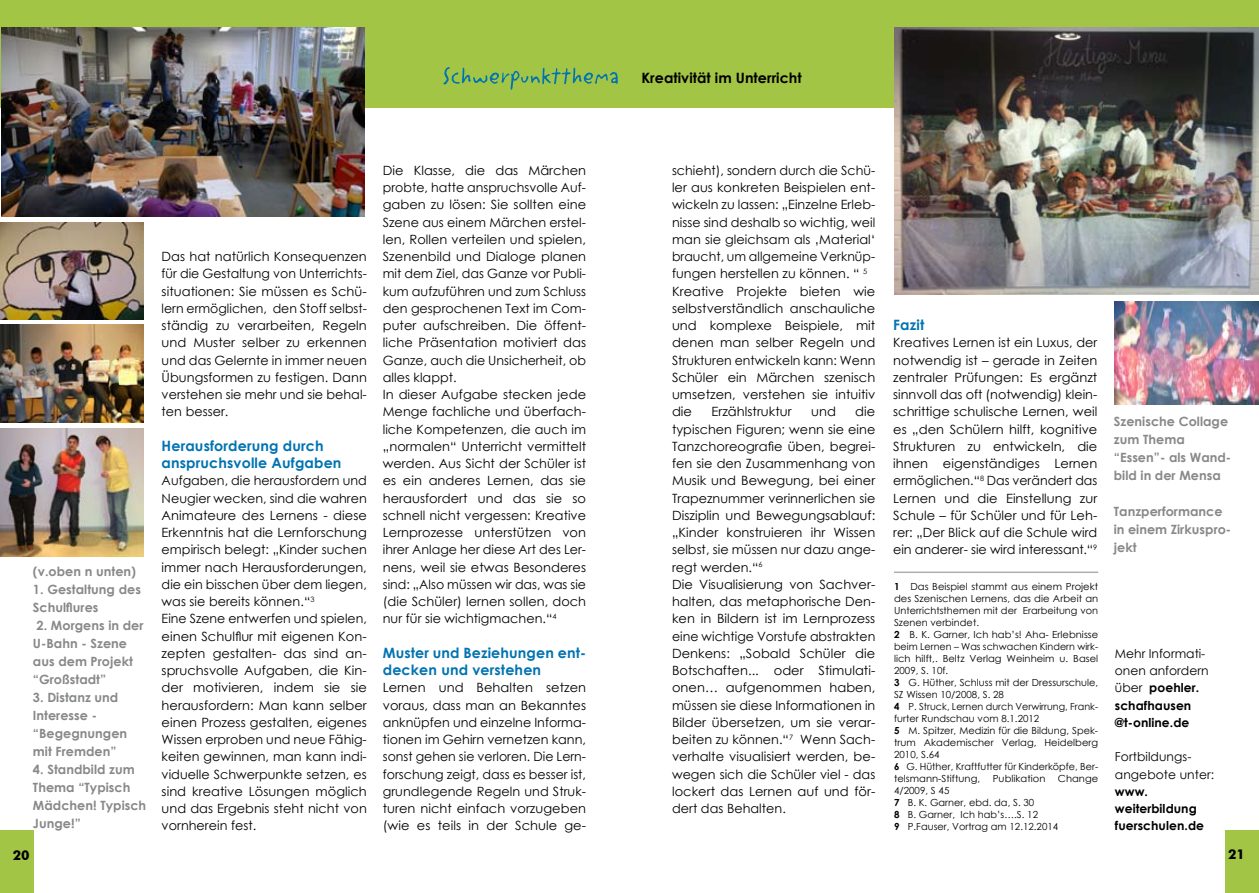
<style>
.page{position:relative;width:1259px;height:893px;background:#fff}
.page>*{position:absolute;margin:0;border:0;box-sizing:border-box;transform-origin:0 0}
.t1{font:700 14.25px/17.2px "Century Gothic";letter-spacing:.01em;color:#0073b1}
.t2{font:700 14.25px "Century Gothic";letter-spacing:.005em;color:#000}
.t3{font:700 13.5px "Futura BT";color:#000}
.t4{font:12.75px/17.2px "Century Gothic";letter-spacing:.005em;color:#000}
.t5{font:700 12.75px/18px "Century Gothic";letter-spacing:.005em;color:#878889}
.t6{font:12.3px/17.2px "Century Gothic";letter-spacing:.005em;color:#000}
.t7{font:700 12.3px/17.2px "Century Gothic";letter-spacing:.005em;color:#000}
.t8{font:9.75px/12px "Century Gothic";letter-spacing:.005em;color:#000}
.s1{font-weight:700}
</style>
<div class="page">
<div style="left:0;top:830px;width:34px;height:63px;background:#a3c545"></div>
<div style="left:0;top:0;width:629px;height:108px;background:#a3c545"></div>
<div style="left:1225px;top:830px;width:34px;height:63px;background:#a3c545"></div>
<div style="left:629px;top:0;width:630px;height:108px;background:#a3c545"></div>
<img style="left:1px;top:28px;width:364px;height:189px">
<img style="left:0;top:222px;width:143px;height:98px">
<img style="left:0;top:325px;width:143px;height:98px">
<img style="left:0;top:428px;width:144px;height:128px">
<hr style="left:894px;top:572px;width:204px;height:1px;background:#aaafb3">
<img style="left:1115px;top:301px;width:143px;height:104px">
<img style="left:894px;top:27px;width:365px;height:267px">
<svg style="left:443px;top:67px;width:175px;height:23px"></svg>
<p class="t5" style="left:33px;top:562px;width:105px">(v.oben n unten)</p>
<p class="t5" style="left:33px;top:580px;width:109px">1. Gestaltung des<br>Schulflures</p>
<p class="t5" style="left:33px;top:616px;width:112px">2. Morgens in der<br>U-Bahn - Szene aus dem Projekt “Großstadt”</p>
<p class="t5" style="left:33px;top:688px;width:96px">3. Distanz und<br>Interesse - “Begegnungen mit Fremden”</p>
<p class="t5" style="left:33px;top:760px;width:115px">4. Standbild zum<br>Thema “Typisch<br>Mädchen! Typisch<br>Junge!”</p>
<p class="t4" style="left:162px;top:248px;width:207px;text-align:justify">Das hat natürlich Konsequenzen für die Gestaltung von Unterrichts&shy;situationen: Sie müssen es Schü&shy;lern ermöglichen, den Stoff selbst&shy;ständig zu verarbeiten, Regeln und Muster selber zu erkennen und das Gelernte in immer neuen Übungsformen zu festigen. Dann verstehen sie mehr und sie behal&shy;ten besser.</p>
<p class="t1" style="left:162px;top:436px;width:181px">Herausforderung durch anspruchsvolle Aufgaben</p>
<p class="t4" style="left:162px;top:472px;width:207px">Aufgaben, die herausfordern und<br>Neugier wecken, sind die wahren<br>Animateure des Lernens - diese<br>Erkenntnis hat die Lernforschung empirisch belegt: „Kinder suchen immer nach Herausforderungen, die ein bisschen über dem liegen, was sie bereits können.“<sup>3<br></sup>Eine Szene entwerfen und spielen, einen Schulflur mit eigenen Kon&shy;zepten gestalten- das sind an&shy;spruchsvolle Aufgaben, die Kin&shy;der motivieren, indem sie sie herausfordern: Man kann selber einen Prozess gestalten, eigenes<br>Wissen erproben und neue Fähig&shy;keiten gewinnen, man kann indi&shy;viduelle Schwerpunkte setzen, es sind kreative Lösungen möglich und das Ergebnis steht nicht von vornherein fest.</p>
<p class="t4" style="left:383px;top:161px;width:205px">Die Klasse, die das Märchen probte, hatte anspruchsvolle Auf&shy;gaben zu lösen: Sie sollten eine<br>Szene aus einem Märchen erstel&shy;len, Rollen verteilen und spielen,<br>Szenenbild und Dialoge planen mit dem Ziel, das Ganze vor Publi&shy;kum aufzuführen und zum Schluss den gesprochenen Text im Com&shy;puter aufschreiben. Die öffent&shy;liche Präsentation motiviert das<br>Ganze, auch die Unsicherheit, ob alles klappt.<br>In dieser Aufgabe stecken jede<br>Menge fachliche und überfach&shy;liche Kompetenzen, die auch im „normalen“ Unterricht vermittelt werden. Aus Sicht der Schüler ist es ein anderes Lernen, das sie herausfordert und das sie so schnell nicht vergessen: Kreative<br>Lernprozesse unterstützen von ihrer Anlage her diese Art des Ler&shy;nens, weil sie etwas Besonderes sind: „Also müssen wir das, was sie (die Schüler) lernen sollen, doch nur für sie wichtigmachen.“<sup>4</sup></p>
<p class="t1" style="left:383px;top:643px;width:205px">Muster und Beziehungen ent&shy;decken und verstehen</p>
<p class="t4" style="left:383px;top:679px;width:205px;text-align:justify">Lernen und Behalten setzen voraus, dass man an Bekanntes anknüpfen und einzelne Informa&shy;tionen im Gehirn vernetzen kann, sonst gehen sie verloren. Die Lern&shy;forschung zeigt, dass es besser ist, grundlegende Regeln und Struk&shy;turen nicht einfach vorzugeben (wie es teils in der Schule ge-</p>
<p class="t2" style="left:641px;top:67px;width:162px">Kreativität im Unterricht</p>
<p class="t4" style="left:672px;top:161px;width:205px">schieht), sondern durch die Schü&shy;ler aus konkreten Beispielen ent&shy;wickeln zu lassen: „Einzelne Erleb&shy;nisse sind deshalb so wichtig, weil man sie gleichsam als ‚Material‘ braucht, um allgemeine Verknüp&shy;fungen herstellen zu können. “ <sup>5<br></sup>Kreative Projekte bieten wie selbstverständlich anschauliche und komplexe Beispiele, mit denen man selber Regeln und<br>Strukturen entwickeln kann: Wenn<br>Schüler ein Märchen szenisch umsetzen, verstehen sie intuitiv die</p>
<p class="t4" style="left:672px;top:403px;width:205px;text-indent:183px">die typischen Figuren; wenn sie eine<br>Tanzchoreografie üben, begrei&shy;fen sie den Zusammenhang von<br>Musik und Bewegung, bei einer<br>Trapeznummer verinnerlichen sie<br>Disziplin und Bewegungsablauf: „Kinder konstruieren ihr Wissen selbst, sie müssen nur dazu ange&shy;regt werden.“<sup>6<br></sup>Die Visualisierung von Sachver&shy;halten, das metaphorische Den&shy;ken in Bildern ist im Lernprozess eine wichtige Vorstufe abstrakten<br>Denkens: „Sobald Schüler die<br>Botschaften... oder Stimulati&shy;onen… aufgenommen haben, müssen sie diese Informationen in<br>Bilder übersetzen, um sie verar&shy;beiten zu können.“<sup>7</sup> Wenn Sach&shy;verhalte visualisiert werden, be&shy;wegen sich die Schüler viel - das lockert das Lernen auf und för&shy;dert das Behalten.</p>
<p class="t4" style="left:711px;top:403px;width:82px">Erzählstruktur</p>
<p class="t4" style="left:811px;top:403px;width:26px">und</p>
<p class="t1" style="left:893px;top:316px;width:33px">Fazit</p>
<p class="t4" style="left:893px;top:334px;width:206px;text-align:justify">Kreatives Lernen ist ein Luxus, der notwendig ist – gerade in Zeiten zentraler Prüfungen: Es ergänzt sinnvoll das oft (notwendig) klein&shy;schrittige schulische Lernen, weil es „den Schülern hilft, kognitive Strukturen zu entwickeln, die ihnen eigenständiges Lernen ermöglichen.“<sup>8</sup> Das verändert das Lernen und die Einstellung zur Schule – für Schüler und für Leh&shy;rer: „Der Blick auf die Schule wird ein anderer- sie wird interessant.“<sup>9</sup></p>
<p class="t8" style="left:894px;top:580px;width:206px"><span class="s1">1</span> Das Beispiel stammt aus einem Projekt des Szenischen Lernens, das die Arbeit an Unterrichtsthemen mit der Erarbeitung von Szenen verbindet.<br><span class="s1">2</span> B. K. Garner, Ich hab’s! Aha- Erlebnisse beim Lernen – Was schwachen Kindern wirk&shy;lich hilft,. Beltz Verlag Weinheim u. Basel 2009, S. 10f.<br><span class="s1">3</span> G. Hüther, Schluss mit der Dressurschule, SZ Wissen 10/2008, S. 28<br><span class="s1">4</span> P. Struck, Lernen durch Verwirrung, Frank&shy;furter Rundschau vom 8.1.2012<br><span class="s1">5</span> M. Spitzer, Medizin für die Bildung, Spek&shy;trum Akademischer Verlag, Heidelberg 2010, S.64<br><span class="s1">6</span> G. Hüther, Kraftfutter für Kinderköpfe, Ber&shy;telsmann-Stiftung,</p>
<p class="t8" style="left:992px;top:772px;width:54px">Publikation</p>
<p class="t8" style="left:1058px;top:772px;width:42px">Change</p>
<p class="t8" style="left:894px;top:784px;width:166px">4/2009, S 45<br><span class="s1">7</span> B. K. Garner, ebd. da, S. 30<br><span class="s1">8</span> B. Garner, Ich hab’s….S. 12<br><span class="s1">9</span> P.Fauser, Vortrag am 12.12.2014</p>
<p class="t5" style="left:1113px;top:411px;width:119px">Szenische Collage zum Thema “Essen”- als Wand&shy;bild in der Mensa</p>
<p class="t5" style="left:1113px;top:501px;width:119px">Tanzperformance in einem Zirkuspro&shy;jekt</p>
<p class="t6" style="left:1115px;top:644px;width:95px">Mehr Informati&shy;onen anfordern über <span class="s1">poehler. schafhausen @t-online.de</span></p>
<p class="t6" style="left:1115px;top:748px;width:101px">Fortbildungs&shy;angebote unter:</p>
<p class="t7" style="left:1115px;top:782px;width:91px">www. weiterbildung fuerschulen.de</p>
<p class="t3" style="left:13px;top:847px;width:18px">20</p>
<p class="t3" style="left:1228px;top:846px;width:8px">21</p>
</div>
